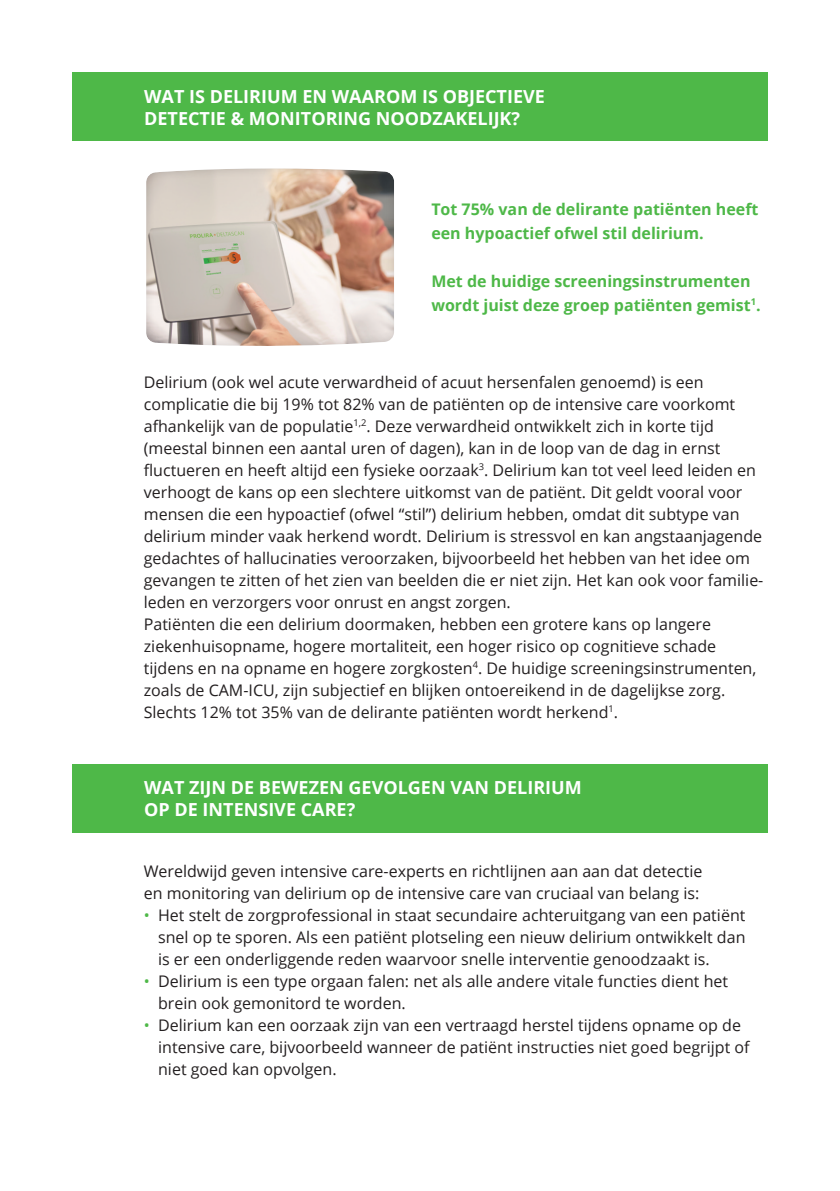
<style>
.page{position:relative;width:840px;height:1191px;background:#fff}
.page>*{position:absolute;margin:0;border:0;box-sizing:border-box;transform-origin:0 0}
.t1{font:700 18px/21.6px "Open Sans";color:#fff}
.t2{font:16px/22px "Open Sans";color:#231f20}
.t3{font:700 16px/24px "Open Sans";color:#4eb848}
.s1{color:#4eb848}
</style>
<div class="page">
<div style="left:72px;top:72px;width:695px;height:68px;background:#4eb848"></div>
<div style="left:144px;top:166px;width:250px;height:180px;background:#231f20;opacity:.2"></div>
<div style="left:72px;top:764px;width:695px;height:68px;background:#4eb848"></div>
<p class="t1" style="left:144px;top:85px;width:402px">WAT IS DELIRIUM EN WAAROM IS OBJECTIEVE<br>DETECTIE &amp; MONITORING NOODZAKELIJK?</p>
<p class="t3" style="left:431px;top:196px;width:328px">Tot 75% van de delirante patiënten heeft een hypoactief ofwel stil delirium.</p>
<p class="t3" style="left:431px;top:268px;width:330px">Met de huidige screeningsinstrumenten wordt juist deze groep patiënten gemist<sup>1</sup>.</p>
<p class="t2" style="left:144px;top:370px;width:620px">Delirium (ook wel acute verwardheid of acuut hersenfalen genoemd) is een complicatie die bij 19% tot 82% van de patiënten op de intensive care voorkomt afhankelijk van de populatie<sup>1,2</sup>. Deze verwardheid ontwikkelt zich in korte tijd (meestal binnen een aantal uren of dagen), kan in de loop van de dag in ernst fluctueren en heeft altijd een fysieke oorzaak<sup>3</sup>. Delirium kan tot veel leed leiden en verhoogt de kans op een slechtere uitkomst van de patiënt. Dit geldt vooral voor mensen die een hypoactief (ofwel “stil”) delirium hebben, omdat dit subtype van delirium minder vaak herkend wordt. Delirium is stressvol en kan angstaanjagende gedachtes of hallucinaties veroorzaken, bijvoorbeeld het hebben van het idee om gevangen te zitten of het zien van beelden die er niet zijn. Het kan ook voor familie&shy;leden en verzorgers voor onrust en angst zorgen.<br>Patiënten die een delirium doormaken, hebben een grotere kans op langere ziekenhuisopname, hogere mortaliteit, een hoger risico op cognitieve schade tijdens en na opname en hogere zorgkosten<sup>4</sup>. De huidige screeningsinstrumenten, zoals de CAM-ICU, zijn subjectief en blijken ontoereikend in de dagelijkse zorg.<br>Slechts 12% tot 35% van de delirante patiënten wordt herkend<sup>1</sup>.</p>
<p class="t1" style="left:144px;top:776px;width:439px">WAT ZIJN DE BEWEZEN GEVOLGEN VAN DELIRIUM<br>OP DE INTENSIVE CARE?</p>
<p class="t2" style="left:144px;top:860px;width:560px">Wereldwijd geven intensive care-experts en richtlijnen aan aan dat detectie en monitoring van delirium op de intensive care van cruciaal van belang is:</p>
<p class="t2" style="left:158px;top:904px;width:588px;text-align:justify;text-indent:-14px"><span class="s1">•</span> Het stelt de zorgprofessional in staat secundaire achteruitgang van een patiënt snel op te sporen. Als een patiënt plotseling een nieuw delirium ontwikkelt dan is er een onderliggende reden waarvoor snelle interventie genoodzaakt is.</p>
<p class="t2" style="left:158px;top:970px;width:571px;text-indent:-14px"><span class="s1">•</span> Delirium is een type orgaan falen: net als alle andere vitale functies dient het brein ook gemonitord te worden.</p>
<p class="t2" style="left:158px;top:1014px;width:592px;text-indent:-14px"><span class="s1">•</span> Delirium kan een oorzaak zijn van een vertraagd herstel tijdens opname op de intensive care, bijvoorbeeld wanneer de patiënt instructies niet goed begrijpt of niet goed kan opvolgen.</p>
</div>
